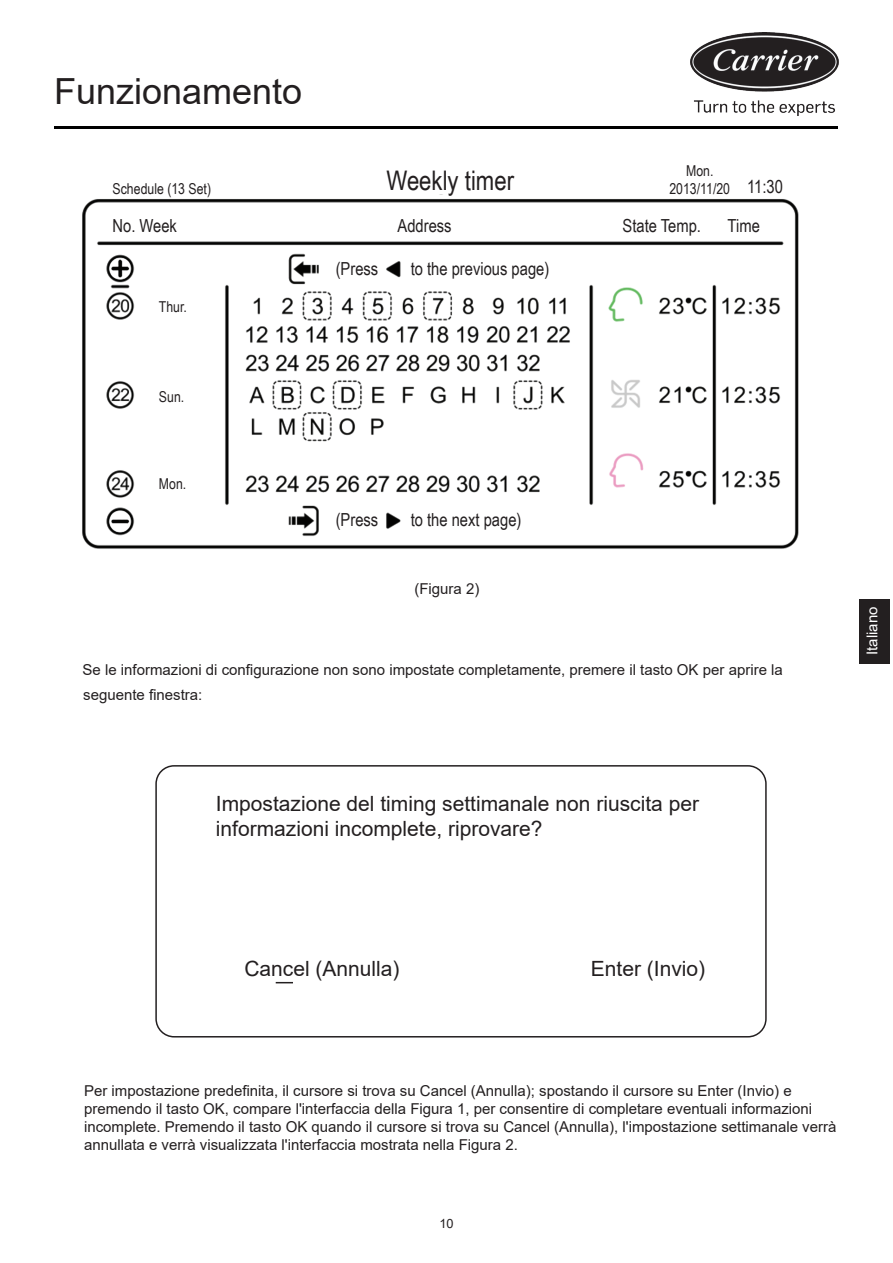
<style>
.page{position:relative;width:893px;height:1263px;background:#fff}
.page>*{position:absolute;margin:0;border:0;box-sizing:border-box;transform-origin:0 0}
.t1{font:36px "Arial";color:#231f20}
.t2{font:27px "Arial Narrow";color:#231f20}
.t3{font:21px/25.2px "Arial";color:#231f20}
.t4{font:18px "Arial Narrow";color:#231f20}
.t5{font:15px/18px "Arial";color:#231f20}
.t6{font:15px "Arial Narrow";color:#231f20}
.t7{font:15px "Arial";color:#fff}
.t8{font:12.75px "Arial";color:#231f20}
</style>
<div class="page">
<div style="left:860px;top:599px;width:30px;height:65px;background:#231f20"></div>
<img style="left:690px;top:32px;width:149px;height:84px">
<hr style="left:54px;top:127px;width:783px;height:2px;background:#000">
<div style="left:155px;top:765px;width:612px;height:272px;border:2px solid #231f20;border-radius:18px"></div>
<svg style="left:276px;top:982px;width:17px;height:1px"></svg>
<img style="left:82px;top:194px;width:717px;height:355px">
<img style="left:608px;top:288px;width:35px;height:200px">
<p class="t1" style="left:54px;top:66px;width:250px">Funzionamento</p>
<p class="t6" style="left:686px;top:160px;width:29px">Mon.</p>
<p class="t2" style="left:386px;top:161px;width:129px">Weekly timer</p>
<p class="t6" style="left:113px;top:178px;width:100px">Schedule (13 Set)</p>
<p class="t6" style="left:669px;top:178px;width:62px">2013/11/20</p>
<p class="t4" style="left:747px;top:174px;width:37px">11:30</p>
<p class="t4" style="left:112px;top:212px;width:66px">No. Week</p>
<p class="t4" style="left:397px;top:212px;width:56px">Address</p>
<p class="t4" style="left:622px;top:212px;width:80px">State Temp.</p>
<p class="t4" style="left:727px;top:212px;width:34px">Time</p>
<p class="t4" style="left:336px;top:256px;width:44px">(Press</p>
<p class="t4" style="left:411px;top:256px;width:140px">to the previous page)</p>
<p class="t6" style="left:159px;top:296px;width:30px">Thur.</p>
<p class="t6" style="left:159px;top:386px;width:27px">Sun.</p>
<p class="t6" style="left:159px;top:473px;width:29px">Mon.</p>
<p class="t4" style="left:336px;top:506px;width:44px">(Press</p>
<p class="t4" style="left:411px;top:506px;width:112px">to the next page)</p>
<p class="t5" style="left:414px;top:580px;width:67px">(Figura 2)</p>
<p class="t5" style="left:82px;top:660px;width:702px">Se le informazioni di configurazione non sono impostate completamente, premere il tasto OK per aprire la</p>
<p class="t5" style="left:83px;top:686px;width:121px">seguente finestra:</p>
<p class="t3" style="left:216px;top:791px;width:485px">Impostazione del timing settimanale non riuscita per informazioni incomplete, riprovare?</p>
<p class="t7" style="left:862px;top:655px;width:50px;rotate:-90deg">Italiano</p>
<p class="t3" style="left:244px;top:956px;width:157px">Cancel (Annulla)</p>
<p class="t3" style="left:591px;top:956px;width:116px">Enter (Invio)</p>
<p class="t5" style="left:84px;top:1082px;width:754px">Per impostazione predefinita, il cursore si trova su Cancel (Annulla); spostando il cursore su Enter (Invio) e premendo il tasto OK, compare l'interfaccia della Figura 1, per consentire di completare eventuali informazioni incomplete. Premendo il tasto OK quando il cursore si trova su Cancel (Annulla), l'impostazione settimanale verrà annullata e verrà visualizzata l'interfaccia mostrata nella Figura 2.</p>
<p class="t8" style="left:439px;top:1214px;width:16px">10</p>
</div>
